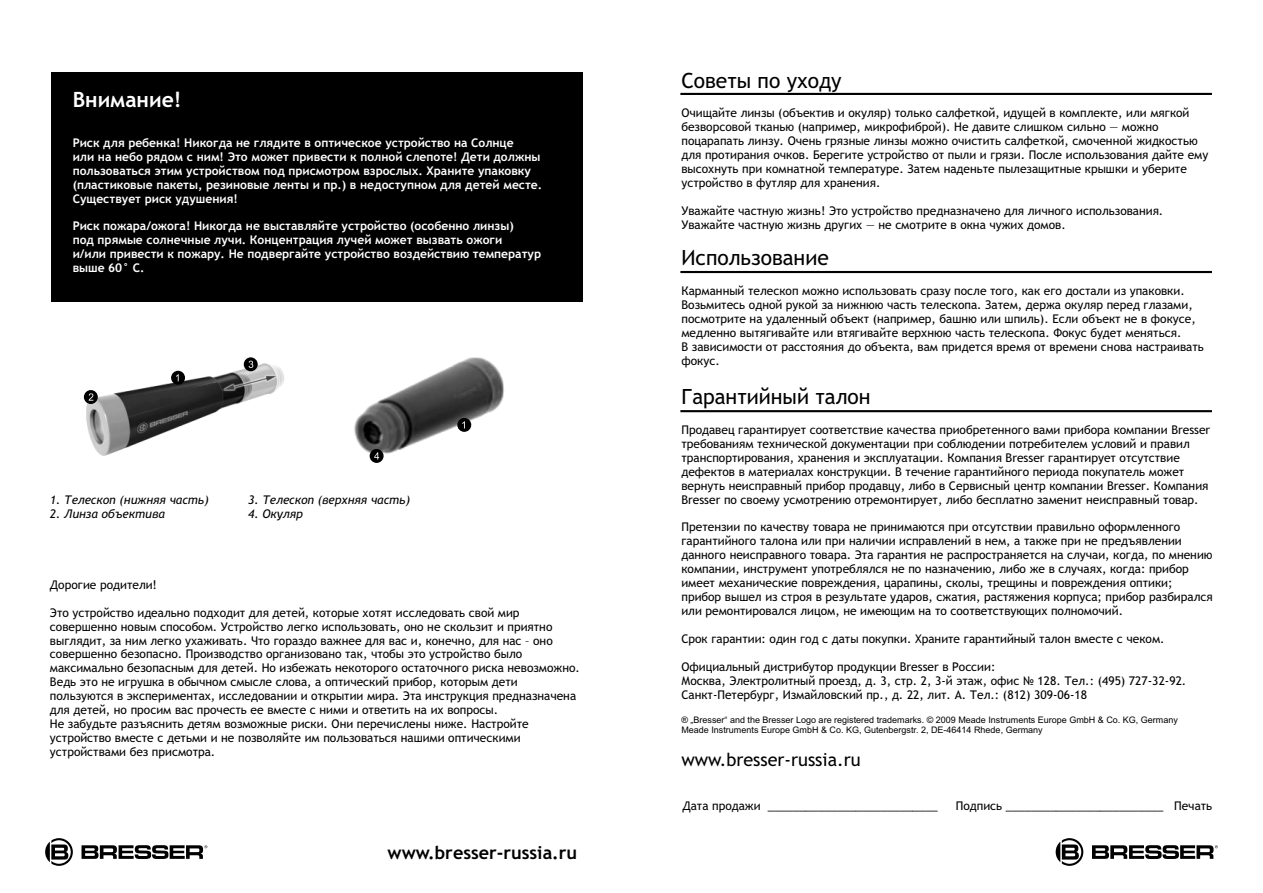
<style>
.page{position:relative;width:1263px;height:893px;background:#fff}
.page>*{position:absolute;margin:0;border:0;box-sizing:border-box;transform-origin:0 0}
.t1{font:21px "Trebuchet MS";color:#000}
.t2{font:700 21px "Trebuchet MS";color:#fff}
.t3{font:700 18px "Trebuchet MS";color:#000}
.t4{font:18px "Trebuchet MS";color:#000}
.t5{font:12px/14px "Trebuchet MS";color:#000}
.t6{font:700 12px/14px "Trebuchet MS";color:#fff}
.t7{font:italic 12px "Trebuchet MS";color:#000}
.t8{font:9px/10.1px "Arial";color:#000}
</style>
<div class="page">
<div style="left:51px;top:72px;width:532px;height:230px;background:#000"></div>
<svg style="left:1056px;top:838px;width:162px;height:28px"></svg>
<svg style="left:45px;top:838px;width:162px;height:28px"></svg>
<hr style="left:680px;top:93px;width:532px;height:2px;background:#000">
<hr style="left:680px;top:271px;width:532px;height:2px;background:#000">
<img style="left:83px;top:358px;width:201px;height:98px">
<div style="left:171px;top:371px;width:14px;height:14px;background:#000;border-radius:50%"></div>
<svg style="left:176px;top:374px;width:3px;height:7px"></svg>
<div style="left:84px;top:390px;width:14px;height:14px;background:#000;border-radius:50%"></div>
<svg style="left:89px;top:393px;width:4px;height:8px"></svg>
<div style="left:244px;top:357px;width:14px;height:14px;background:#000;border-radius:50%"></div>
<svg style="left:249px;top:361px;width:4px;height:7px"></svg>
<img style="left:354px;top:357px;width:150px;height:103px">
<div style="left:457px;top:418px;width:14px;height:14px;background:#000;border-radius:50%"></div>
<div style="left:370px;top:449px;width:14px;height:14px;background:#000;border-radius:50%"></div>
<svg style="left:374px;top:452px;width:5px;height:8px"></svg>
<hr style="left:680px;top:410px;width:532px;height:2px;background:#000">
<h1 class="t2" style="left:73px;top:91px;width:110px">Внимание!</h1>
<p class="t6" style="left:73px;top:137px;width:471px">Риск для ребенка! Никогда не глядите в оптическое устройство на Солнце<br>или на небо рядом с ним! Это может привести к полной слепоте! Дети должны пользоваться этим устройством под присмотром взрослых. Храните упаковку (пластиковые пакеты, резиновые ленты и пр.) в недоступном для детей месте.<br>Существует риск удушения!</p>
<p class="t6" style="left:73px;top:220px;width:470px">Риск пожара/ожога! Никогда не выставляйте устройство (особенно линзы)<br>под прямые солнечные лучи. Концентрация лучей может вызвать ожоги<br>и/или привести к пожару. Не подвергайте устройство воздействию температур выше 60° С.</p>
<p class="t7" style="left:50px;top:495px;width:160px">1. Телескоп (нижняя часть)</p>
<p class="t7" style="left:50px;top:509px;width:116px">2. Линза объектива</p>
<p class="t7" style="left:248px;top:495px;width:163px">3. Телескоп (верхняя часть)</p>
<p class="t7" style="left:248px;top:509px;width:56px">4. Окуляр</p>
<p class="t5" style="left:50px;top:579px;width:109px">Дорогие родители!</p>
<p class="t5" style="left:50px;top:606px;width:531px">Это устройство идеально подходит для детей, которые хотят исследовать свой мир совершенно новым способом. Устройство легко использовать, оно не скользит и приятно выглядит, за ним легко ухаживать. Что гораздо важнее для вас и, конечно, для нас – оно совершенно безопасно. Производство организовано так, чтобы это устройство было максимально безопасным для детей. Но избежать некоторого остаточного риска невозможно.<br>Ведь это не игрушка в обычном смысле слова, а оптический прибор, которым дети пользуются в экспериментах, исследовании и открытии мира. Эта инструкция предназначена для детей, но просим вас прочесть ее вместе с ними и ответить на их вопросы.<br>Не забудьте разъяснить детям возможные риски. Они перечислены ниже. Настройте устройство вместе с детьми и не позволяйте им пользоваться нашими оптическими устройствами без присмотра.</p>
<h2 class="t3" style="left:388px;top:846px;width:191px">www.bresser-russia.ru</h2>
<h1 class="t1" style="left:681px;top:72px;width:162px">Советы по уходу</h1>
<p class="t5" style="left:681px;top:107px;width:528px">Очищайте линзы (объектив и окуляр) только салфеткой, идущей в комплекте, или мягкой безворсовой тканью (например, микрофиброй). Не давите слишком сильно — можно поцарапать линзу. Очень грязные линзы можно очистить салфеткой, смоченной жидкостью для протирания очков. Берегите устройство от пыли и грязи. После использования дайте ему высохнуть при комнатной температуре. Затем наденьте пылезащитные крышки и уберите устройство в футляр для хранения.</p>
<p class="t5" style="left:681px;top:205px;width:483px">Уважайте частную жизнь! Это устройство предназначено для личного использования.<br>Уважайте частную жизнь других — не смотрите в окна чужих домов.</p>
<h1 class="t1" style="left:681px;top:250px;width:149px">Использование</h1>
<p class="t5" style="left:681px;top:285px;width:524px">Карманный телескоп можно использовать сразу после того, как его достали из упаковки.<br>Возьмитесь одной рукой за нижнюю часть телескопа. Затем, держа окуляр перед глазами, посмотрите на удаленный объект (например, башню или шпиль). Если объект не в фокусе, медленно вытягивайте или втягивайте верхнюю часть телескопа. Фокус будет меняться.<br>В зависимости от расстояния до объекта, вам придется время от времени снова настраивать фокус.</p>
<h1 class="t1" style="left:681px;top:388px;width:191px">Гарантийный талон</h1>
<p class="t5" style="left:681px;top:424px;width:530px">Продавец гарантирует соответствие качества приобретенного вами прибора компании Bresser требованиям технической документации при соблюдении потребителем условий и правил транспортирования, хранения и эксплуатации. Компания Bresser гарантирует отсутствие дефектов в материалах конструкции. В течение гарантийного периода покупатель может вернуть неисправный прибор продавцу, либо в Cервисный центр компании Bresser. Компания Bresser по своему усмотрению отремонтирует, либо бесплатно заменит неисправный товар.</p>
<p class="t5" style="left:681px;top:521px;width:533px">Претензии по качеству товара не принимаются при отсутствии правильно оформленного гарантийного талона или при наличии исправлений в нем, а также при не предъявлении данного неисправного товара. Эта гарантия не распространяется на случаи, когда, по мнению компании, инструмент употреблялся не по назначению, либо же в случаях, когда: прибор имеет механические повреждения, царапины, сколы, трещины и повреждения оптики; прибор вышел из строя в результате ударов, сжатия, растяжения корпуса; прибор разбирался или ремонтировался лицом, не имеющим на то соответствующих полномочий.</p>
<p class="t5" style="left:681px;top:633px;width:485px">Срок гарантии: один год с даты покупки. Храните гарантийный талон вместе с чеком.</p>
<p class="t5" style="left:681px;top:661px;width:506px">Официальный дистрибутор продукции Bresser в России:<br>Москва, Электролитный проезд, д. 3, стр. 2, 3-й этаж, офис № 128. Тел.: (495) 727-32-92.<br>Санкт-Петербург, Измайловский пр., д. 22, лит. А. Тел.: (812) 309-06-18</p>
<p class="t8" style="left:681px;top:716px;width:498px">® „Bresser“ and the Bresser Logo are registered trademarks. © 2009 Meade Instruments Europe GmbH &amp; Co. KG, Germany<br>Meade Instruments Europe GmbH &amp; Co. KG, Gutenbergstr. 2, DE-46414 Rhede, Germany</p>
<h2 class="t4" style="left:681px;top:753px;width:181px">www.bresser-russia.ru</h2>
<p class="t5" style="left:682px;top:799px;width:257px">Дата продажи ___________________________</p>
<p class="t5" style="left:956px;top:799px;width:258px">Подпись _________________________ Печать</p>
</div>
